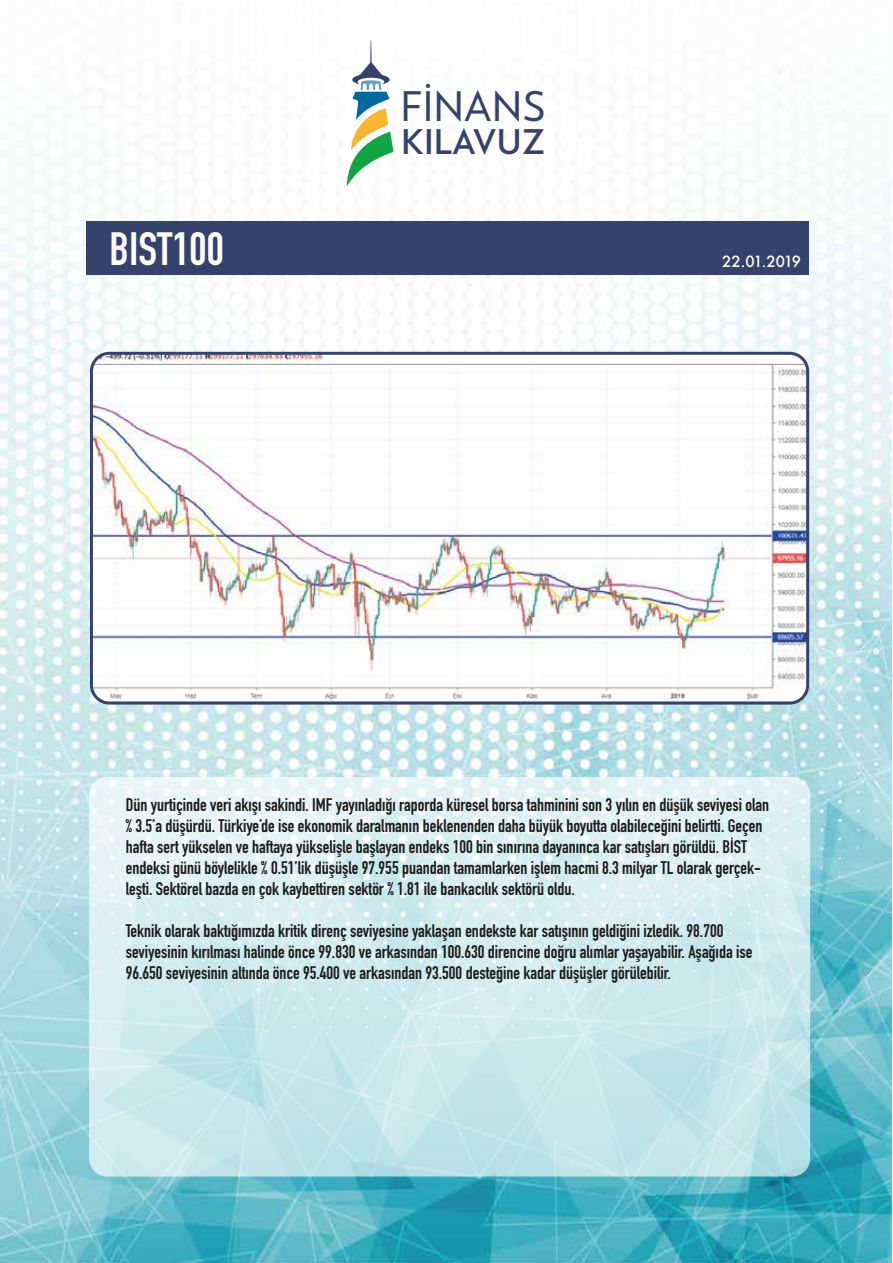
<style>
.page{position:relative;width:893px;height:1263px;background:#fff}
.page>*{position:absolute;margin:0;border:0;box-sizing:border-box;transform-origin:0 0}
.t1{font:700 46.05px "DIN Condensed";color:#fff}
.t2{font:500 40.8px "RNS Miles";color:#35426b}
.t3{font:700 34.05px "RNS Miles";color:#35426b}
.t4{font:700 18px/21px "DIN Condensed";color:#1d1d1b}
.t5{font:500 15px "Futura";letter-spacing:-.075em;color:#fff}
</style>
<div class="page">
<img style="left:0;top:40px;width:891px;height:1223px">
<svg style="left:347px;top:41px;width:46px;height:145px"></svg>
<div style="left:87px;top:221px;width:722px;height:54px;background:#35426b"></div>
<img style="left:91px;top:353px;width:717px;height:350px">
<div style="left:90px;top:352px;width:719px;height:352px;border:3px solid #35426b;border-radius:18px"></div>
<svg style="left:89px;top:777px;width:721px;height:399px;background:#d1ebef"></svg>
<h1 class="t1" style="left:110px;top:218px;width:116px">BIST100</h1>
<h2 class="t2" style="left:400px;top:79px;width:147px">FİNANS</h2>
<h3 class="t3" style="left:401px;top:119px;width:145px">KILAVUZ</h3>
<p class="t5" style="left:722px;top:251px;width:80px">22.01.2019</p>
<p class="t4" style="left:126px;top:794px;width:645px">Dün yurtiçinde veri akışı sakindi. IMF yayınladığı raporda küresel borsa tahminini son 3 yılın en düşük seviyesi olan % 3.5’a düşürdü. Türkiye’de ise ekonomik daralmanın beklenenden daha büyük boyutta olabileceğini belirtti. Geçen hafta sert yükselen ve haftaya yükselişle başlayan endeks 100 bin sınırına dayanınca kar satışları görüldü. BİST endeksi günü böylelikle % 0.51’lik düşüşle 97.955 puandan tamamlarken işlem hacmi 8.3 milyar TL olarak gerçek&shy;leşti. Sektörel bazda en çok kaybettiren sektör % 1.81 ile bankacılık sektörü oldu.</p>
<p class="t4" style="left:126px;top:920px;width:628px">Teknik olarak baktığımızda kritik direnç seviyesine yaklaşan endekste kar satışının geldiğini izledik. 98.700 seviyesinin kırılması halinde önce 99.830 ve arkasından 100.630 direncine doğru alımlar yaşayabilir. Aşağıda ise<br>96.650 seviyesinin altında önce 95.400 ve arkasından 93.500 desteğine kadar düşüşler görülebilir.</p>
</div>
